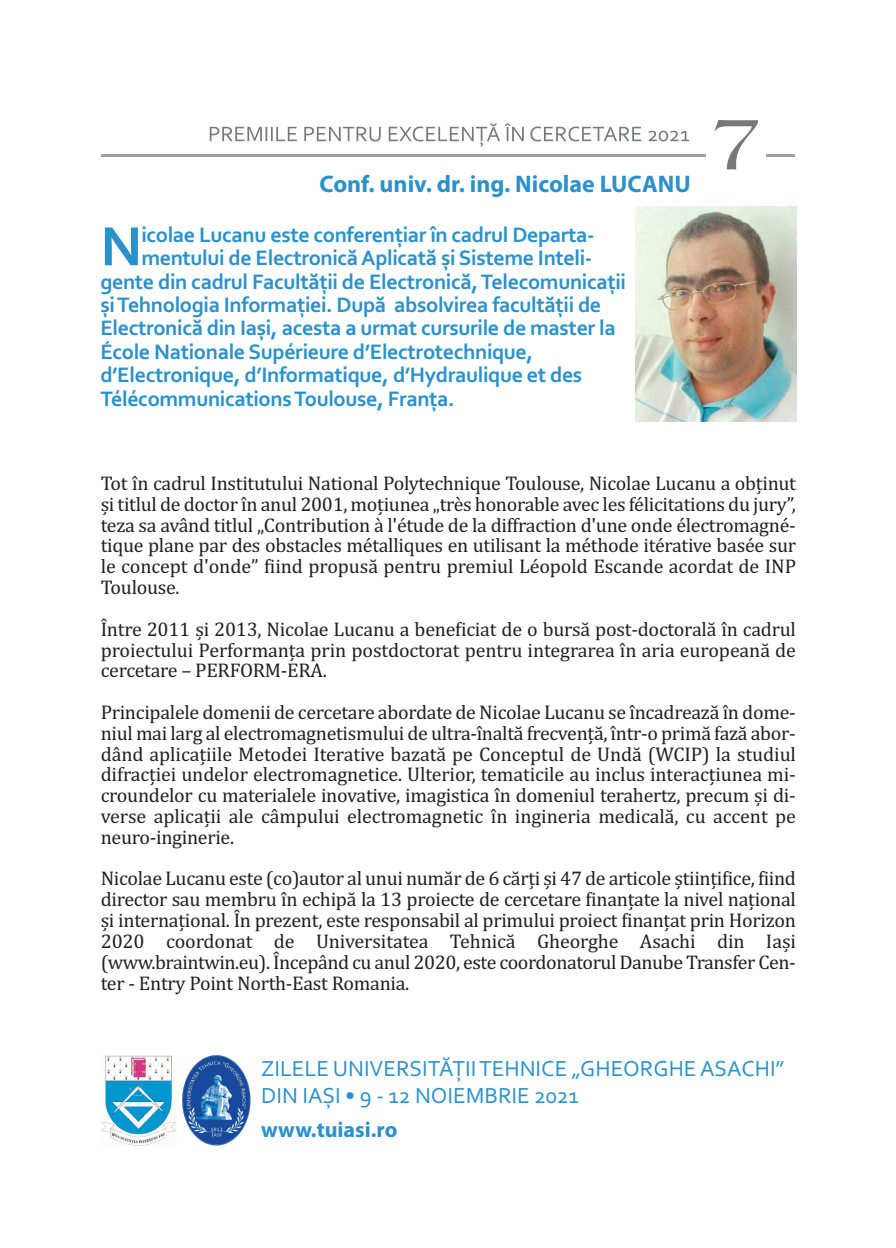
<style>
.page{position:relative;width:896px;height:1248px;background:#fff}
.page>*{position:absolute;margin:0;border:0;box-sizing:border-box;transform-origin:0 0}
.t1{font:700 57.8px "Corbel";color:#2b91cb}
.t2{font:700 24px "Myriad Pro";color:#2b91cb}
.t3{font:22.8px/27.4px "Corbel";color:#2b91cb}
.t4{font:700 22px "Corbel";letter-spacing:-.015em;color:#2b91cb}
.t5{font:700 22px "Myriad Pro";color:#2b91cb}
.t6{font:20px/20.8px "Cambria";letter-spacing:-.015em;color:#231f20;text-align:justify}
</style>
<div class="page">
<hr style="left:101px;top:154px;width:694px;height:3px;background:#9d9fa2">
<div style="left:706px;top:100px;width:60px;height:96px;background:#fff"></div>
<svg style="left:714px;top:120px;width:44px;height:49px"></svg>
<svg style="left:210px;top:127px;width:202px;height:14px"></svg>
<img style="left:101px;top:1055px;width:75px;height:91px">
<img style="left:182px;top:1055px;width:68px;height:90px">
<img style="left:635px;top:206px;width:161px;height:215px">
<p class="t2" style="left:319px;top:175px;width:373px">Conf. univ. dr. ing. Nicolae LUCANU</p>
<h1 class="t1" style="left:100px;top:211px;width:44px">N</h1>
<p class="t4" style="left:141px;top:221px;width:455px">icolae Lucanu este conferențiar în cadrul Departa-</p>
<p class="t4" style="left:141px;top:245px;width:452px">mentului de ElectronicăAplicată și Sisteme Inteli-</p>
<p class="t4" style="left:100px;top:268px;width:527px">gente din cadrul Facultății de Electronică,Telecomunicații</p>
<p class="t4" style="left:100px;top:291px;width:502px">șiTehnologia Informației. După absolvirea facultății de</p>
<p class="t4" style="left:100px;top:315px;width:517px">Electronică din Iași, acesta a urmat cursurile de master la</p>
<p class="t4" style="left:100px;top:338px;width:435px">École Nationale Supérieure d’Electrotechnique,</p>
<p class="t4" style="left:100px;top:362px;width:483px">d’Electronique, d’Informatique, d’Hydraulique et des</p>
<p class="t4" style="left:100px;top:385px;width:356px">TélécommunicationsToulouse, Franța.</p>
<p class="t6" style="left:101px;top:472px;width:697px">Tot în cadrul Institutului National Polytechnique Toulouse, Nicolae Lucanu a obținut și titlul de doctor în anul 2001, moțiunea „très honorable avec les félicitations du jury”, teza sa având titlul „Contribution à l'étude de la diffraction d'une onde électromagné&shy;tique plane par des obstacles métalliques en utilisant la méthode itérative basée sur le concept d'onde” fiind propusă pentru premiul Léopold Escande acordat de INP Toulouse.</p>
<p class="t6" style="left:101px;top:618px;width:697px">Între 2011 și 2013, Nicolae Lucanu a beneficiat de o bursă post-doctorală în cadrul proiectului Performanța prin postdoctorat pentru integrarea în aria europeană de cercetare – PERFORM-ERA.</p>
<p class="t6" style="left:101px;top:701px;width:697px">Principalele domenii de cercetare abordate de Nicolae Lucanu se încadrează în dome&shy;niul mai larg al electromagnetismului de ultra-înaltă frecvență, într-o primă fază abor&shy;dând aplicațiile Metodei Iterative bazată pe Conceptul de Undă (WCIP) la studiul difracției undelor electromagnetice. Ulterior, tematicile au inclus interacțiunea mi&shy;croundelor cu materialele inovative, imagistica în domeniul terahertz, precum și di&shy;verse aplicații ale câmpului electromagnetic în ingineria medicală, cu accent pe neuro-inginerie.</p>
<p class="t6" style="left:101px;top:868px;width:697px">Nicolae Lucanu este (co)autor al unui număr de 6 cărți și 47 de articole științifice, fiind director sau membru în echipă la 13 proiecte de cercetare finanțate la nivel național și internațional. În prezent, este responsabil al primului proiect finanțat prin Horizon 2020 coordonat de Universitatea Tehnică Gheorghe Asachi din Iași (www.braintwin.eu). Începând cu anul 2020, este coordonatorul Danube Transfer Cen&shy;ter - Entry Point North-East Romania.</p>
<p class="t3" style="left:261px;top:1054px;width:525px">ZILELE UNIVERSITĂȚIITEHNICE „GHEORGHE ASACHI”<br>DIN IAȘI • 9 - 12 NOIEMBRIE 2021</p>
<p class="t5" style="left:261px;top:1121px;width:138px">www.tuiasi.ro</p>
</div>
